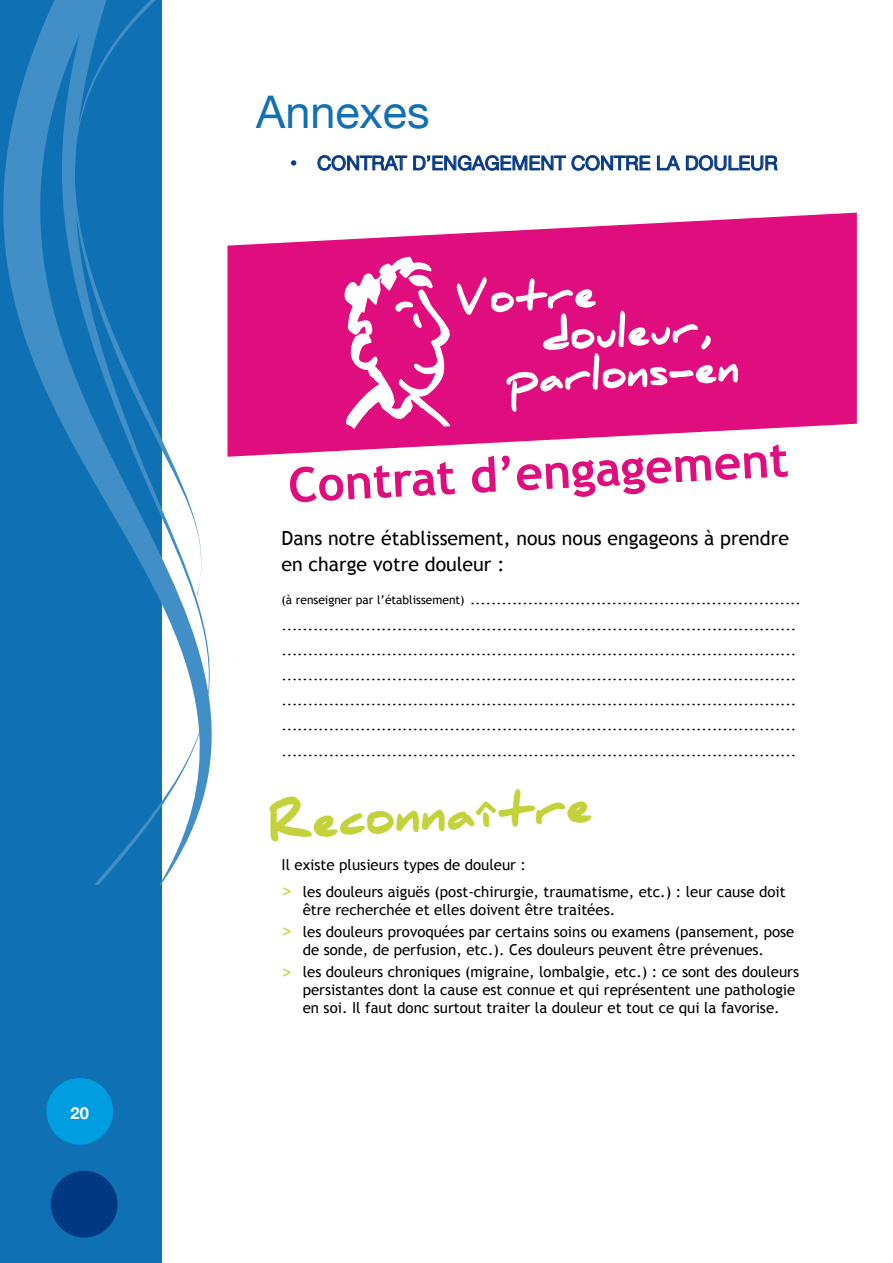
<style>
.page{position:relative;width:893px;height:1263px;background:#fff}
.page>*{position:absolute;margin:0;border:0;box-sizing:border-box;transform-origin:0 0}
.t1{font:700 48px "Trebuchet MS";color:#df0d7d}
.t2{font:900 45px "Daniel";color:#c3d23a}
.t3{font:45px "Helvetica Neue";color:#1070b3}
.t4{font:21px/25.2px "Times New Roman";color:#000}
.t5{font:19.5px/25.2px "Trebuchet MS";color:#000}
.t6{font:19.5px "Helvetica Neue";color:#043882}
.t7{font:700 16.5px "Helvetica Neue";color:#fff}
.t8{font:15px/22.2px "Trebuchet MS";color:#000}
.s1{font-family:"Trebuchet MS";font-size:12px}
.s2{font-size:21px;color:#c3d23a}
</style>
<div class="page">
<div style="left:0;top:0;width:162px;height:1263px;background:#1070b4"></div>
<svg style="left:3px;top:0;width:209px;height:885px"></svg>
<div style="left:51px;top:1171px;width:67px;height:66px;background:#003882;border-radius:50%"></div>
<div style="left:46px;top:1078px;width:67px;height:67px;background:#009ee0;border-radius:50%"></div>
<svg style="left:227px;top:213px;width:630px;height:244px;fill:#df0d7d"></svg>
<svg style="left:326px;top:229px;width:432px;height:203px;background:#e11e86"></svg>
<svg style="left:342px;top:257px;width:396px;height:175px;background:#e43491"></svg>
<svg style="left:291px;top:160px;width:6px;height:6px"></svg>
<svg style="left:317px;top:155px;width:90px;height:16px"></svg>
<svg style="left:413px;top:155px;width:238px;height:16px"></svg>
<svg style="left:657px;top:155px;width:23px;height:16px"></svg>
<svg style="left:686px;top:155px;width:92px;height:16px"></svg>
<p class="t7" style="left:71px;top:1100px;width:20px">20</p>
<h2 class="t3" style="left:256px;top:79px;width:175px">Annexes</h2>
<p class="t6" style="left:290px;top:149px;width:489px">• CONTRAT D’ENGAGEMENT CONTRE LA DOULEUR</p>
<h1 class="t1" style="left:287px;top:455px;width:502px;rotate:-3deg">Contrat d’engagement</h1>
<p class="t5" style="left:281px;top:526px;width:509px">Dans notre établissement, nous nous engageons à prendre en charge votre douleur :</p>
<p class="t4" style="left:281px;top:584px;width:521px"><span class="s1">(à renseigner par l’établissement)</span> ............................................................... .................................................................................................. .................................................................................................. .................................................................................................. .................................................................................................. .................................................................................................. ..................................................................................................</p>
<h2 class="t2" style="left:267px;top:797px;width:325px;rotate:-3deg">Reconnaître</h2>
<p class="t8" style="left:281px;top:852px;width:506px;line-height:26.5px">Il existe plusieurs types de douleur :<br><span class="s2">&gt;</span> les douleurs aiguës (post-chirurgie, traumatisme, etc.) : leur cause doit</p>
<p class="t8" style="left:281px;top:898px;width:514px;text-indent:21px">être recherchée et elles doivent être traitées.<br><span class="s2">&gt;</span> les douleurs provoquées par certains soins ou examens (pansement, pose</p>
<p class="t8" style="left:281px;top:939px;width:519px;text-indent:21px">de sonde, de perfusion, etc.). Ces douleurs peuvent être prévenues.<br><span class="s2">&gt;</span> les douleurs chroniques (migraine, lombalgie, etc.) : ce sont des douleurs</p>
<p class="t8" style="left:303px;top:981px;width:494px;line-height:18px">persistantes dont la cause est connue et qui représentent une pathologie en soi. Il faut donc surtout traiter la douleur et tout ce qui la favorise.</p>
</div>
